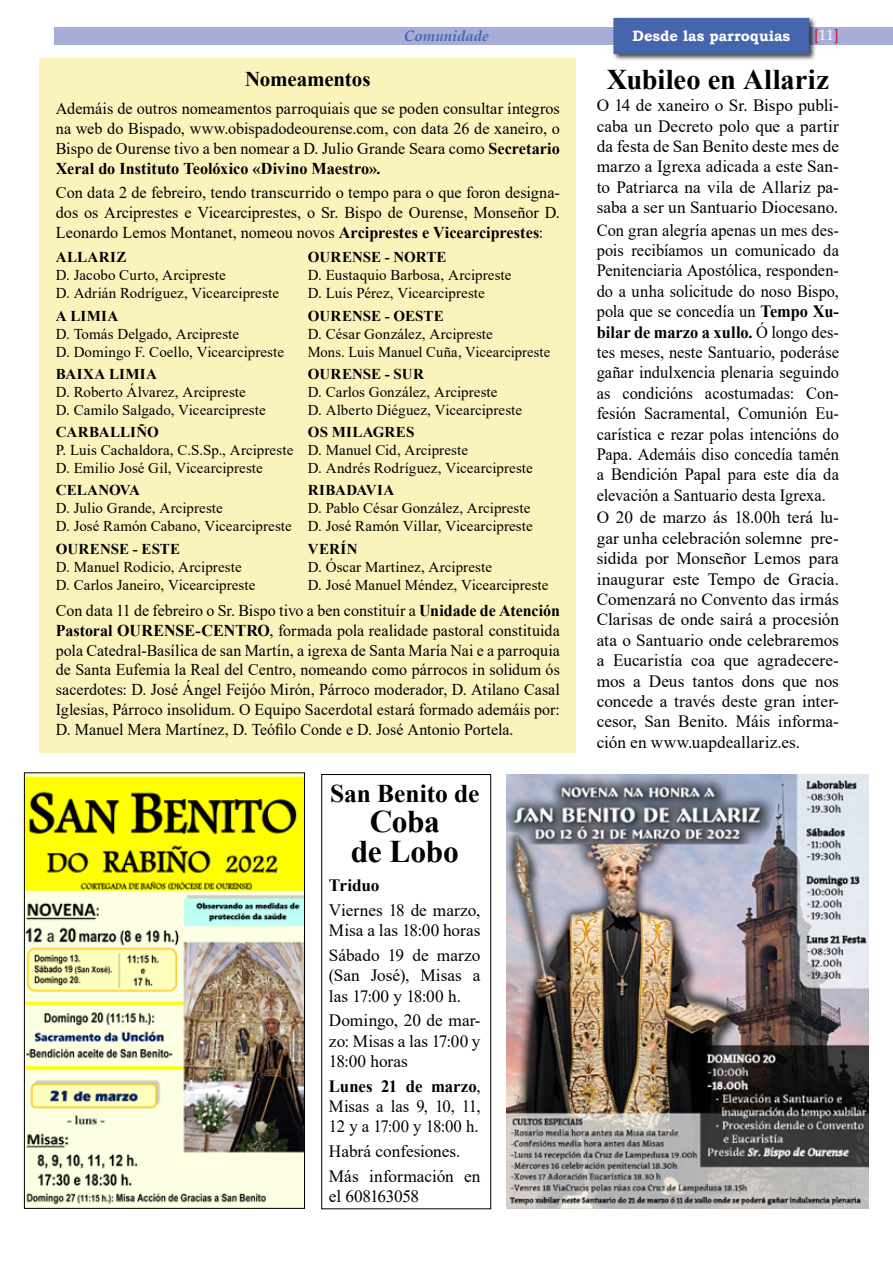
<style>
.page{position:relative;width:893px;height:1263px;background:#fff}
.page>*{position:absolute;margin:0;border:0;box-sizing:border-box;transform-origin:0 0}
.t1{font:700 31.5px "Times New Roman";letter-spacing:-.015em;color:#000}
.t2{font:700 28.5px "Times New Roman";color:#000}
.t3{font:700 25.5px "Times New Roman";letter-spacing:-.005em;color:#000}
.t4{font:700 21px "Times New Roman";letter-spacing:-.01em;color:#000}
.t5{font:17.25px/20.4px "Times New Roman";color:#000;text-align:justify}
.t6{font:17.25px/20.4px "Times New Roman";color:#000;text-align:justify;scale:.95 1}
.t7{font:700 17.25px "Times New Roman";letter-spacing:-.01em;color:#000}
.t8{font:16.5px/19.8px "Times New Roman";color:#000;text-align:justify}
.t9{font:15px "Times New Roman";letter-spacing:.005em;color:#000}
.t10{font:700 15px "Times New Roman";letter-spacing:.01em;color:#000}
.t11{font:700 15px "Bookman Old Style";color:#fff}
.t12{font:italic 700 15px "Book Antiqua";color:#4565ad}
.t13{font:15px "Book Antiqua";color:#cd1719}
.s1{color:#fff}
.s2{font-weight:700}
</style>
<div class="page">
<div style="left:54px;top:27px;width:839px;height:18px;background:#a5add8"></div>
<div style="left:612px;top:16px;width:204px;height:46px;background:#000;opacity:.75"></div>
<div style="left:614px;top:18px;width:195px;height:36px;background:#4565ad"></div>
<div style="left:39px;top:59px;width:537px;height:694px;background:#faf3bc"></div>
<img style="left:26px;top:775px;width:277px;height:431px">
<div style="left:24px;top:773px;width:281px;height:435px;border:1px solid #000"></div>
<div style="left:321px;top:774px;width:170px;height:435px;border:1px solid #000"></div>
<img style="left:507px;top:775px;width:362px;height:434px">
<p class="t12" style="left:404px;top:26px;width:86px">Comunidade</p>
<p class="t11" style="left:633px;top:25px;width:159px">Desde las parroquias</p>
<p class="t13" style="left:814px;top:24px;width:26px">[<span class="s1">11</span>]</p>
<p class="t4" style="left:245px;top:64px;width:127px">Nomeamentos</p>
<p class="t8" style="left:56px;top:98px;width:505px">Ademáis de outros nomeamentos parroquiais que se poden consultar íntegros na web do Bispado, www.obispadodeourense.com, con data 26 de xaneiro, o Bispo de Ourense tivo a ben nomear a D. Julio Grande Seara como <span class="s2">Secretario Xeral do Instituto Teolóxico «Divino Maestro».</span></p>
<p class="t8" style="left:56px;top:182px;width:506px">Con data 2 de febreiro, tendo transcurrido o tempo para o que foron designa&shy;dos os Arciprestes e Vicearciprestes, o Sr. Bispo de Ourense, Monseñor D.<br>Leonardo Lemos Montanet, nomeou novos <span class="s2">Arciprestes e Vicearciprestes</span>:</p>
<p class="t10" style="left:56px;top:247px;width:72px">ALLARIZ</p>
<p class="t9" style="left:56px;top:265px;width:171px">D. Jacobo Curto, Arcipreste</p>
<p class="t9" style="left:56px;top:283px;width:225px">D. Adrián Rodríguez, Vicearcipreste</p>
<p class="t10" style="left:56px;top:305px;width:64px">A LIMIA</p>
<p class="t9" style="left:56px;top:323px;width:185px">D. Tomás Delgado, Arcipreste</p>
<p class="t9" style="left:56px;top:341px;width:230px">D. Domingo F. Coello, Vicearcipreste</p>
<p class="t10" style="left:56px;top:363px;width:103px">BAIXA LIMIA</p>
<p class="t9" style="left:56px;top:381px;width:192px">D. Roberto Álvarez, Arcipreste</p>
<p class="t9" style="left:56px;top:399px;width:211px">D. Camilo Salgado, Vicearcipreste</p>
<p class="t10" style="left:56px;top:421px;width:104px">CARBALLIÑO</p>
<p class="t9" style="left:56px;top:440px;width:239px">P. Luis Cachaldora, C.S.Sp., Arcipreste</p>
<p class="t9" style="left:56px;top:458px;width:209px">D. Emilio José Gil, Vicearcipreste</p>
<p class="t10" style="left:56px;top:480px;width:86px">CELANOVA</p>
<p class="t9" style="left:56px;top:498px;width:169px">D. Julio Grande, Arcipreste</p>
<p class="t9" style="left:56px;top:516px;width:238px">D. José Ramón Cabano, Vicearcipreste</p>
<p class="t10" style="left:56px;top:538px;width:126px">OURENSE - ESTE</p>
<p class="t9" style="left:56px;top:556px;width:187px">D. Manuel Rodicio, Arcipreste</p>
<p class="t9" style="left:56px;top:574px;width:201px">D. Carlos Janeiro, Vicearcipreste</p>
<p class="t10" style="left:308px;top:247px;width:140px">OURENSE - NORTE</p>
<p class="t9" style="left:308px;top:265px;width:205px">D. Eustaquio Barbosa, Arcipreste</p>
<p class="t9" style="left:308px;top:283px;width:179px">D. Luis Pérez, Vicearcipreste</p>
<p class="t10" style="left:308px;top:305px;width:137px">OURENSE - OESTE</p>
<p class="t9" style="left:308px;top:323px;width:187px">D. César González, Arcipreste</p>
<p class="t9" style="left:308px;top:341px;width:244px">Mons. Luis Manuel Cuña, Vicearcipreste</p>
<p class="t10" style="left:308px;top:363px;width:118px">OURENSE - SUR</p>
<p class="t9" style="left:308px;top:381px;width:191px">D. Carlos González, Arcipreste</p>
<p class="t9" style="left:308px;top:399px;width:216px">D. Alberto Diéguez, Vicearcipreste</p>
<p class="t10" style="left:308px;top:421px;width:108px">OS MILAGRES</p>
<p class="t9" style="left:308px;top:440px;width:162px">D. Manuel Cid, Arcipreste</p>
<p class="t9" style="left:308px;top:458px;width:227px">D. Andrés Rodríguez, Vicearcipreste</p>
<p class="t10" style="left:308px;top:480px;width:88px">RIBADAVIA</p>
<p class="t9" style="left:308px;top:498px;width:224px">D. Pablo César González, Arcipreste</p>
<p class="t9" style="left:308px;top:516px;width:226px">D. José Ramón Villar, Vicearcipreste</p>
<p class="t10" style="left:308px;top:538px;width:51px">VERÍN</p>
<p class="t9" style="left:308px;top:556px;width:186px">D. Óscar Martínez, Arcipreste</p>
<p class="t9" style="left:308px;top:574px;width:242px">D. José Manuel Méndez, Vicearcipreste</p>
<p class="t8" style="left:56px;top:600px;width:506px">Con data 11 de febreiro o Sr. Bispo tivo a ben constituír a <span class="s2">Unidade de Atención Pastoral OURENSE-CENTRO</span>, formada pola realidade pastoral constituida pola Catedral-Basílica de san Martín, a igrexa de Santa María Nai e a parroquia de Santa Eufemia la Real del Centro, nomeando como párrocos in solidum ós sacerdotes: D. José Ángel Feijóo Mirón, Párroco moderador, D. Atilano Casal Iglesias, Párroco insolidum. O Equipo Sacerdotal estará formado ademáis por:<br>D. Manuel Mera Martínez, D. Teófilo Conde e D. José Antonio Portela.</p>
<p class="t3" style="left:330px;top:775px;width:151px">San Benito de</p>
<p class="t1" style="left:370px;top:799px;width:72px">Coba</p>
<p class="t1" style="left:351px;top:829px;width:110px">de Lobo</p>
<p class="t7" style="left:329px;top:873px;width:52px">Triduo</p>
<p class="t5" style="left:329px;top:899px;width:153px">Viernes 18 de marzo,<br>Misa a las 18:00 horas</p>
<p class="t5" style="left:329px;top:944px;width:153px">Sábado 19 de marzo (San José), Misas a las 17:00 y 18:00 h.</p>
<p class="t5" style="left:329px;top:1009px;width:153px">Domingo, 20 de mar&shy;zo: Misas a las 17:00 y 18:00 horas</p>
<p class="t5" style="left:329px;top:1075px;width:153px"><span class="s2">Lunes 21 de marzo</span>, Misas a las 9, 10, 11, 12 y a 17:00 y 18:00 h.</p>
<p class="t5" style="left:329px;top:1140px;width:133px">Habrá confesiones.</p>
<p class="t5" style="left:329px;top:1165px;width:153px">Más información en el 608163058</p>
<p class="t2" style="left:607px;top:58px;width:224px">Xubileo en Allariz</p>
<p class="t5" style="left:597px;top:95px;width:244px">O 14 de xaneiro o Sr. Bispo publi&shy;caba un Decreto polo que a partir da festa de San Benito deste mes de marzo a Igrexa adicada a este San&shy;to Patriarca na vila de Allariz pa&shy;saba a ser un Santuario Diocesano.</p>
<p class="t6" style="left:597px;top:219px;width:257px">Con gran alegría apenas un mes des&shy;pois recibíamos un comunicado da Penitenciaria Apostólica, responden&shy;do a unha solicitude do noso Bispo, pola que se concedía un <span class="s2">Tempo Xu&shy;bilar de marzo a xullo.</span> Ó longo des&shy;tes meses, neste Santuario, poderáse gañar indulxencia plenaria seguindo as condicións acostumadas: Con&shy;fesión Sacramental, Comunión Eu&shy;carística e rezar polas intencións do Papa. Ademáis diso concedía tamén a Bendición Papal para este día da elevación a Santuario desta Igrexa.</p>
<p class="t5" style="left:597px;top:507px;width:244px">O 20 de marzo ás 18.00h terá lu&shy;gar unha celebración solemne pre&shy;sidida por Monseñor Lemos para inaugurar este Tempo de Gracia.<br>Comenzará no Convento das irmás Clarisas de onde sairá a procesión ata o Santuario onde celebraremos a Eucaristía coa que agradecere&shy;mos a Deus tantos dons que nos concede a través deste gran inter&shy;cesor, San Benito. Máis informa&shy;ción en www.uapdeallariz.es.</p>
</div>
